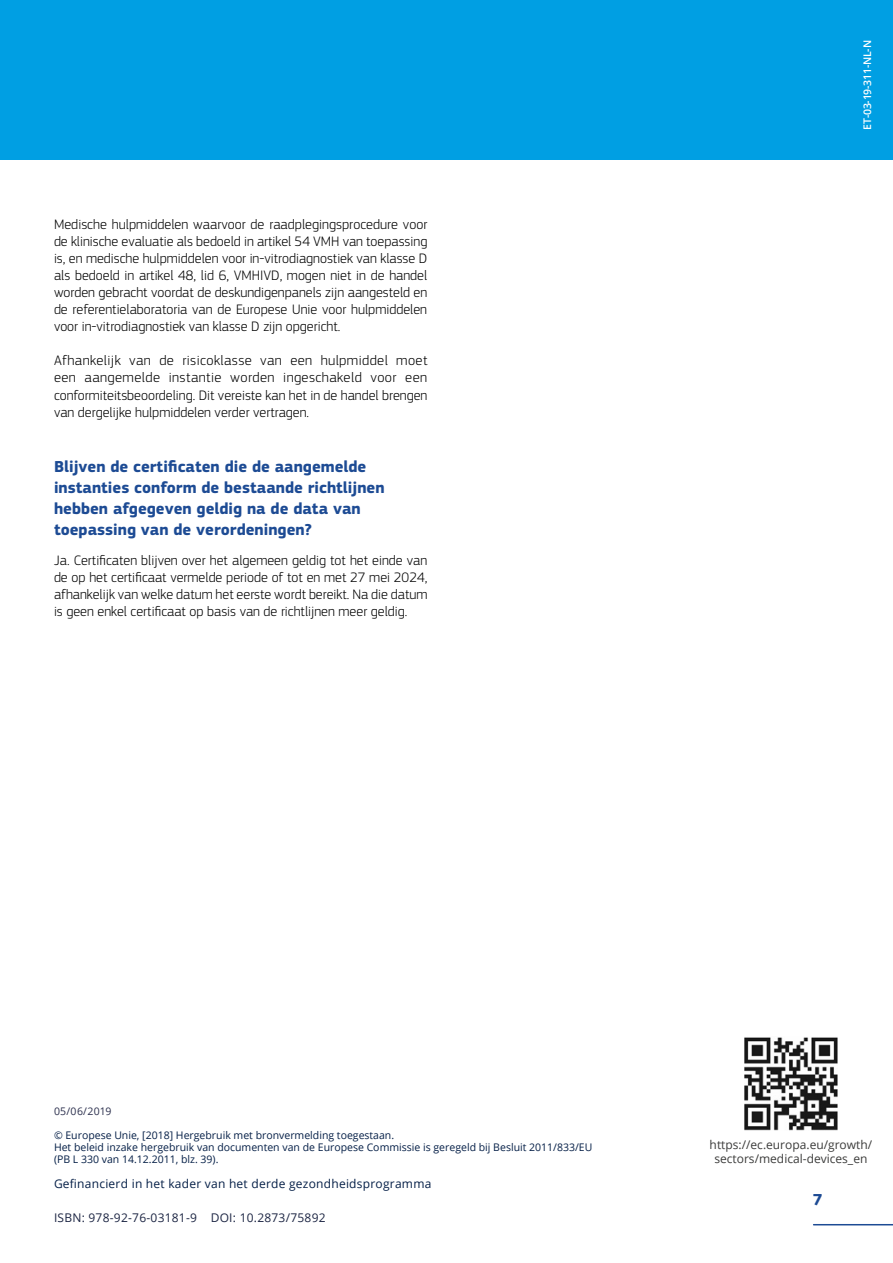
<style>
.page{position:relative;width:893px;height:1263px;background:#fff}
.page>*{position:absolute;margin:0;border:0;box-sizing:border-box;transform-origin:0 0}
.t1{font:700 16.5px/21px "EC Square Sans Pro";color:#1d4b94}
.t2{font:300 14.25px/17.1px "EC Square Sans Pro";color:#000;text-align:justify}
.t3{font:12px/13.5px "Open Sans";color:#3c3c3b;text-align:center}
.t4{font:12px "Open Sans";letter-spacing:.02em;color:#051f47}
.t5{font:12px "Open Sans";letter-spacing:.02em;color:#1c2543}
.t6{font:10.5px/12px "Open Sans";color:#051f47}
.t7{font:600 10.5px "Open Sans";letter-spacing:-.02em;color:#fff}
.t8{font:10.5px "Open Sans";letter-spacing:.015em;color:#2c304e}
</style>
<div class="page">
<hr style="left:814px;top:1224px;width:79px;height:1px;background:#1d4b94">
<div style="left:0;top:0;width:893px;height:159px;background:#009fe3"></div>
<img style="left:744px;top:1037px;width:94px;height:93px">
<p class="t2" style="left:54px;top:215px;width:375px">Medische hulpmiddelen waarvoor de raadplegingsprocedure voor de klinische evaluatie als bedoeld in artikel 54 VMH van toepassing is, en medische hulpmiddelen voor in-vitrodiagnostiek van klasse D als bedoeld in artikel 48, lid 6, VMHIVD, mogen niet in de handel worden gebracht voordat de deskundigenpanels zijn aangesteld en de referentielaboratoria van de Europese Unie voor hulpmiddelen voor in-vitrodiagnostiek van klasse D zijn opgericht.</p>
<p class="t2" style="left:54px;top:352px;width:375px">Afhankelijk van de risicoklasse van een hulpmiddel moet een aangemelde instantie worden ingeschakeld voor een conformiteitsbeoordeling. Dit vereiste kan het in de handel brengen van dergelijke hulpmiddelen verder vertragen.</p>
<p class="t1" style="left:54px;top:456px;width:332px">Blijven de certificaten die de aangemelde instanties conform de bestaande richtlijnen hebben afgegeven geldig na de data van toepassing van de verordeningen?</p>
<p class="t2" style="left:54px;top:551px;width:375px">Ja. Certificaten blijven over het algemeen geldig tot het einde van de op het certificaat vermelde periode of tot en met 27 mei 2024, afhankelijk van welke datum het eerste wordt bereikt. Na die datum is geen enkel certificaat op basis van de richtlijnen meer geldig.</p>
<p class="t7" style="left:860px;top:130px;width:91px;rotate:-90deg">ET-03-19-311-NL-N</p>
<p class="t8" style="left:54px;top:1104px;width:59px">05/06/2019</p>
<p class="t6" style="left:54px;top:1129px;width:540px">© Europese Unie, [2018] Hergebruik met bronvermelding toegestaan.<br>Het beleid inzake hergebruik van documenten van de Europese Commissie is geregeld bij Besluit 2011/833/EU (PB L 330 van 14.12.2011, blz. 39).</p>
<p class="t4" style="left:54px;top:1175px;width:379px">Gefinancierd in het kader van het derde gezondheidsprogramma</p>
<p class="t5" style="left:54px;top:1209px;width:273px">ISBN: 978-92-76-03181-9 DOI: 10.2873/75892</p>
<p class="t3" style="left:710px;top:1138px;width:164px">https://ec.europa.eu/growth/ sectors/medical-devices_en</p>
<p class="t1" style="left:813px;top:1189px;width:11px">7</p>
</div>
